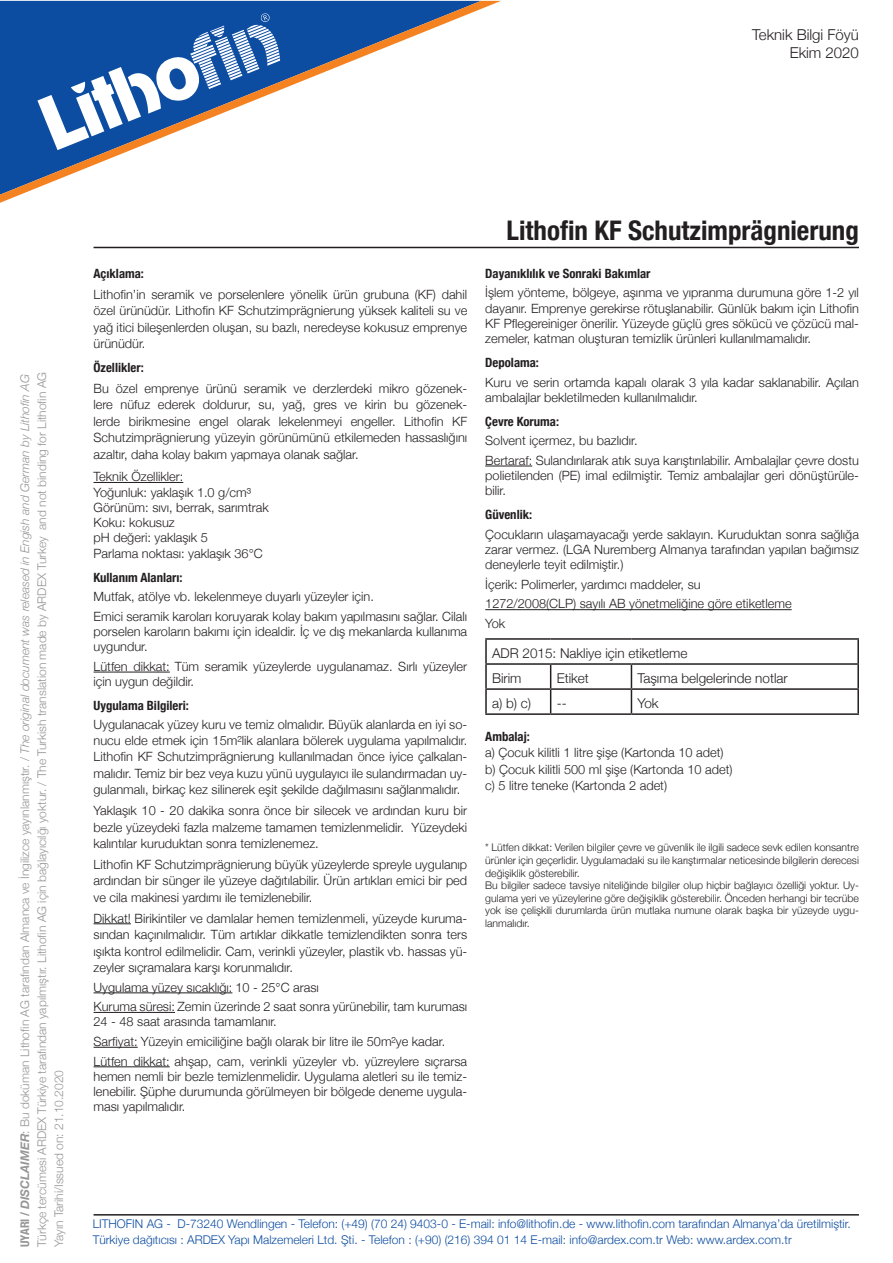
<style>
.page{position:relative;width:893px;height:1263px;background:#fff}
.page>*{position:absolute;margin:0;border:0;box-sizing:border-box;transform-origin:0 0}
.t1{font:700 27px "Helvetica Neue";color:#231f20}
.t2{font:300 15px "Helvetica Neue";color:#231f20}
.t3{font:300 13.5px "Helvetica Neue";color:#231f20}
.t4{font:300 12.75px/16.5px "Helvetica Neue";color:#231f20;text-align:justify}
.t5{font:700 12.75px "Helvetica Neue";color:#231f20}
.t6{font:300 12px "Helvetica Neue";color:#969696}
.t7{font:300 12px "Helvetica Neue";color:#0d4da1}
.t8{font:300 10.5px/12.6px "Helvetica Neue";color:#231f20;text-align:justify}
.s1{font-weight:700}
.s2{font-weight:700;font-style:italic}
.s3{font-style:italic}
</style>
<div class="page">
<hr style="left:94px;top:247px;width:765px;height:1px;background:#231f20">
<hr style="left:94px;top:482px;width:89px;height:1px;background:#231f20">
<hr style="left:94px;top:672px;width:76px;height:1px;background:#231f20">
<hr style="left:94px;top:923px;width:37px;height:1px;background:#231f20">
<hr style="left:94px;top:992px;width:138px;height:1px;background:#231f20">
<hr style="left:94px;top:1012px;width:81px;height:1px;background:#231f20">
<hr style="left:94px;top:1047px;width:44px;height:1px;background:#231f20">
<hr style="left:94px;top:1066px;width:76px;height:1px;background:#231f20">
<hr style="left:485px;top:466px;width:47px;height:1px;background:#231f20">
<hr style="left:485px;top:609px;width:307px;height:1px;background:#231f20">
<hr style="left:485px;top:638px;width:66px;height:2px;background:#231f20">
<hr style="left:485px;top:640px;width:2px;height:23px;background:#231f20">
<hr style="left:551px;top:638px;width:80px;height:2px;background:#231f20">
<hr style="left:631px;top:638px;width:228px;height:2px;background:#231f20">
<hr style="left:857px;top:640px;width:2px;height:23px;background:#231f20">
<hr style="left:485px;top:663px;width:66px;height:2px;background:#231f20">
<hr style="left:485px;top:665px;width:2px;height:23px;background:#231f20">
<hr style="left:551px;top:663px;width:80px;height:2px;background:#231f20">
<hr style="left:631px;top:663px;width:228px;height:2px;background:#231f20">
<hr style="left:857px;top:665px;width:2px;height:23px;background:#231f20">
<hr style="left:485px;top:688px;width:66px;height:2px;background:#231f20">
<hr style="left:485px;top:690px;width:2px;height:23px;background:#231f20">
<hr style="left:551px;top:688px;width:80px;height:2px;background:#231f20">
<svg style="left:550px;top:665px;width:1px;height:48px"></svg>
<hr style="left:631px;top:688px;width:228px;height:2px;background:#231f20">
<svg style="left:631px;top:665px;width:1px;height:48px"></svg>
<hr style="left:857px;top:690px;width:2px;height:23px;background:#231f20">
<hr style="left:485px;top:713px;width:66px;height:2px;background:#231f20">
<hr style="left:551px;top:713px;width:80px;height:2px;background:#231f20">
<hr style="left:631px;top:713px;width:228px;height:2px;background:#231f20">
<hr style="left:94px;top:1214px;width:765px;height:1px;background:#231f20">
<svg style="left:0;top:1px;width:501px;height:202px"></svg>
<svg style="left:37px;top:13px;width:243px;height:137px"></svg>
<p class="t2" style="left:752px;top:26px;width:108px">Teknik Bilgi Föyü</p>
<p class="t2" style="left:790px;top:44px;width:71px">Ekim 2020</p>
<p class="t6" style="left:18px;top:1247px;width:874px;rotate:-90deg"><span class="s1">UYARI /</span> <span class="s2">DISCLAIMER</span>: Bu doküman Lithofin AG tarafından Almanca ve İngilizce yayınlanmıştır. / <span class="s3">The original document was released in Engish and German by Lithofin AG</span></p>
<p class="t6" style="left:35px;top:1247px;width:877px;rotate:-90deg">Türkçe tercümesi ARDEX Türkiye tarafından yapılmıştır. Lithofin AG için bağlayıcılğı yoktur. / The Turkish translation made by ARDEX Turkey and not binding for Lithofin AG</p>
<p class="t6" style="left:52px;top:1247px;width:179px;rotate:-90deg">Yayın Tarihi/Issued on: 21.10.2020</p>
<p class="t5" style="left:94px;top:266px;width:52px">Açıklama:</p>
<p class="t4" style="left:94px;top:286px;width:375px">Lithofin’in seramik ve porselenlere yönelik ürün grubuna (KF) dahil özel ürünüdür. Lithofin KF Schutzimprägnierung yüksek kaliteli su ve yağ itici bileşenlerden oluşan, su bazlı, neredeyse kokusuz emprenye ürünüdür.</p>
<p class="t5" style="left:94px;top:360px;width:52px">Özellikler:</p>
<p class="t4" style="left:94px;top:380px;width:375px">Bu özel emprenye ürünü seramik ve derzlerdeki mikro gözenek&shy;lere nüfuz ederek doldurur, su, yağ, gres ve kirin bu gözenek&shy;lerde birikmesine engel olarak lekelenmeyi engeller. Lithofin KF Schutzimprägnierung yüzeyin görünümünü etkilemeden hassaslığını azaltır, daha kolay bakım yapmaya olanak sağlar.</p>
<p class="t4" style="left:94px;top:468px;width:91px">Teknik Özellikler:</p>
<p class="t4" style="left:94px;top:483px;width:159px">Yoğunluk: yaklaşık 1.0 g/cm³</p>
<p class="t4" style="left:94px;top:499px;width:177px">Görünüm: sıvı, berrak, sarımtrak</p>
<p class="t4" style="left:94px;top:514px;width:83px">Koku: kokusuz</p>
<p class="t4" style="left:94px;top:529px;width:116px">pH değeri: yaklaşık 5</p>
<p class="t4" style="left:94px;top:545px;width:171px">Parlama noktası: yaklaşık 36°C</p>
<p class="t5" style="left:94px;top:569px;width:91px">Kullanım Alanları:</p>
<p class="t4" style="left:94px;top:588px;width:282px">Mutfak, atölye vb. lekelenmeye duyarlı yüzeyler için.</p>
<p class="t4" style="left:94px;top:608px;width:375px;line-height:15.3px">Emici seramik karoları koruyarak kolay bakım yapılmasını sağlar. Cilalı porselen karoların bakımı için idealdir. İç ve dış mekanlarda kullanıma uygundur.</p>
<p class="t4" style="left:94px;top:658px;width:375px;line-height:15.3px">Lütfen dikkat: Tüm seramik yüzeylerde uygulanamaz. Sırlı yüzeyler için uygun değildir.</p>
<p class="t5" style="left:94px;top:698px;width:97px">Uygulama Bilgileri:</p>
<p class="t4" style="left:94px;top:717px;width:375px;line-height:15.3px">Uygulanacak yüzey kuru ve temiz olmalıdır. Büyük alanlarda en iyi so&shy;nucu elde etmek için 15m²lik alanlara bölerek uygulama yapılmalıdır.</p>
<p class="t4" style="left:94px;top:748px;width:375px">Lithofin KF Schutzimprägnierung kullanılmadan önce iyice çalkalan&shy;malıdır. Temiz bir bez veya kuzu yünü uygulayıcı ile sulandırmadan uy&shy;gulanmalı, birkaç kez silinerek eşit şekilde dağılmasını sağlanmalıdır.</p>
<p class="t4" style="left:94px;top:802px;width:375px">Yaklaşık 10 - 20 dakika sonra önce bir silecek ve ardından kuru bir bezle yüzeydeki fazla malzeme tamamen temizlenmelidir. Yüzeydeki kalıntılar kuruduktan sonra temizlenemez.</p>
<p class="t4" style="left:94px;top:856px;width:375px">Lithofin KF Schutzimprägnierung büyük yüzeylerde spreyle uygulanıp ardından bir sünger ile yüzeye dağıtılabilir. Ürün artıkları emici bir ped ve cila makinesi yardımı ile temizlenebilir.</p>
<p class="t4" style="left:94px;top:909px;width:375px">Dikkat! Birikintiler ve damlalar hemen temizlenmeli, yüzeyde kuruma&shy;sından kaçınılmalıdır. Tüm artıklar dikkatle temizlendikten sonra ters ışıkta kontrol edilmelidir. Cam, verinkli yüzeyler, plastik vb. hassas yü&shy;zeyler sıçramalara karşı korunmalıdır.</p>
<p class="t4" style="left:94px;top:978px;width:227px">Uygulama yüzey sıcaklığı: 10 - 25°C arası</p>
<p class="t4" style="left:94px;top:999px;width:375px;line-height:15.3px">Kuruma süresi: Zemin üzerinde 2 saat sonra yürünebilir, tam kuruması<br>24 - 48 saat arasında tamamlanır.</p>
<p class="t4" style="left:94px;top:1033px;width:353px">Sarfiyat: Yüzeyin emiciliğine bağlı olarak bir litre ile 50m²ye kadar.</p>
<p class="t4" style="left:94px;top:1053px;width:375px;line-height:15.3px">Lütfen dikkat: ahşap, cam, verinkli yüzeyler vb. yüzreylere sıçrarsa hemen nemli bir bezle temizlenmelidir. Uygulama aletleri su ile temiz&shy;lenebilir. Şüphe durumunda görülmeyen bir bölgede deneme uygula&shy;ması yapılmalıdır.</p>
<p class="t1" style="left:507px;top:214px;width:354px">Lithofin KF Schutzimprägnierung</p>
<p class="t5" style="left:485px;top:265px;width:167px">Dayanıklılık ve Sonraki Bakımlar</p>
<p class="t4" style="left:485px;top:285px;width:375px;line-height:15.3px">İşlem yönteme, bölgeye, aşınma ve yıpranma durumuna göre 1-2 yıl dayanır. Emprenye gerekirse rötuşlanabilir. Günlük bakım için Lithofin KF Pflegereiniger önerilir. Yüzeyde güçlü gres sökücü ve çözücü mal&shy;zemeler, katman oluşturan temizlik ürünleri kullanılmamalıdır.</p>
<p class="t5" style="left:485px;top:355px;width:55px">Depolama:</p>
<p class="t4" style="left:485px;top:374px;width:375px;line-height:15.3px">Kuru ve serin ortamda kapalı olarak 3 yıla kadar saklanabilir. Açılan ambalajlar bekletilmeden kullanılmalıdır.</p>
<p class="t5" style="left:485px;top:413px;width:75px">Çevre Koruma:</p>
<p class="t4" style="left:485px;top:432px;width:154px">Solvent içermez, bu bazlıdır.</p>
<p class="t4" style="left:485px;top:452px;width:375px;line-height:15.3px">Bertaraf: Sulandırılarak atık suya karıştırılabilir. Ambalajlar çevre dostu polietilenden (PE) imal edilmiştir. Temiz ambalajlar geri dönüştürüle&shy;bilir.</p>
<p class="t5" style="left:485px;top:507px;width:48px">Güvenlik:</p>
<p class="t4" style="left:485px;top:526px;width:375px;line-height:15.3px">Çocukların ulaşamayacağı yerde saklayın. Kuruduktan sonra sağlığa zarar vermez. (LGA Nuremberg Almanya tarafından yapılan bağımsız deneylerle teyit edilmiştir.)</p>
<p class="t4" style="left:485px;top:576px;width:217px">İçerik: Polimerler, yardımcı maddeler, su</p>
<p class="t4" style="left:485px;top:595px;width:308px">1272/2008(CLP) sayılı AB yönetmeliğine göre etiketleme</p>
<p class="t4" style="left:485px;top:615px;width:22px">Yok</p>
<p class="t3" style="left:492px;top:645px;width:197px">ADR 2015: Nakliye için etiketleme</p>
<p class="t3" style="left:492px;top:670px;width:31px">Birim</p>
<p class="t3" style="left:557px;top:670px;width:34px">Etiket</p>
<p class="t3" style="left:637px;top:670px;width:152px">Taşıma belgelerinde notlar</p>
<p class="t3" style="left:492px;top:695px;width:41px">a) b) c)</p>
<p class="t3" style="left:557px;top:695px;width:11px">--</p>
<p class="t3" style="left:637px;top:695px;width:23px">Yok</p>
<p class="t5" style="left:485px;top:728px;width:46px">Ambalaj:</p>
<p class="t4" style="left:485px;top:744px;width:240px">a) Çocuk kilitli 1 litre şişe (Kartonda 10 adet)</p>
<p class="t4" style="left:485px;top:761px;width:249px">b) Çocuk kilitli 500 ml şişe (Kartonda 10 adet)</p>
<p class="t4" style="left:485px;top:777px;width:183px">c) 5 litre teneke (Kartonda 2 adet)</p>
<p class="t8" style="left:485px;top:841px;width:375px">* Lütfen dikkat: Verilen bilgiler çevre ve güvenlik ile ilgili sadece sevk edilen konsantre ürünler için geçerlidir. Uygulamadaki su ile karıştırmalar neticesinde bilgilerin derecesi değişiklik gösterebilir.</p>
<p class="t8" style="left:485px;top:879px;width:375px">Bu bilgiler sadece tavsiye niteliğinde bilgiler olup hiçbir bağlayıcı özelliği yoktur. Uy&shy;gulama yeri ve yüzeylerine göre değişiklik gösterebilir. Önceden herhangi bir tecrübe yok ise çelişkili durumlarda ürün mutlaka numune olarak başka bir yüzeyde uygu&shy;lanmalıdır.</p>
<p class="t7" style="left:93px;top:1216px;width:760px">LITHOFIN AG - D-73240 Wendlingen - Telefon: (+49) (70 24) 9403-0 - E-mail: info@lithofin.de - www.lithofin.com tarafından Almanya’da üretilmiştir.</p>
<p class="t7" style="left:93px;top:1233px;width:701px">Türkiye dağıtıcısı : ARDEX Yapı Malzemeleri Ltd. Şti. - Telefon : (+90) (216) 394 01 14 E-mail: info@ardex.com.tr Web: www.ardex.com.tr</p>
</div>
